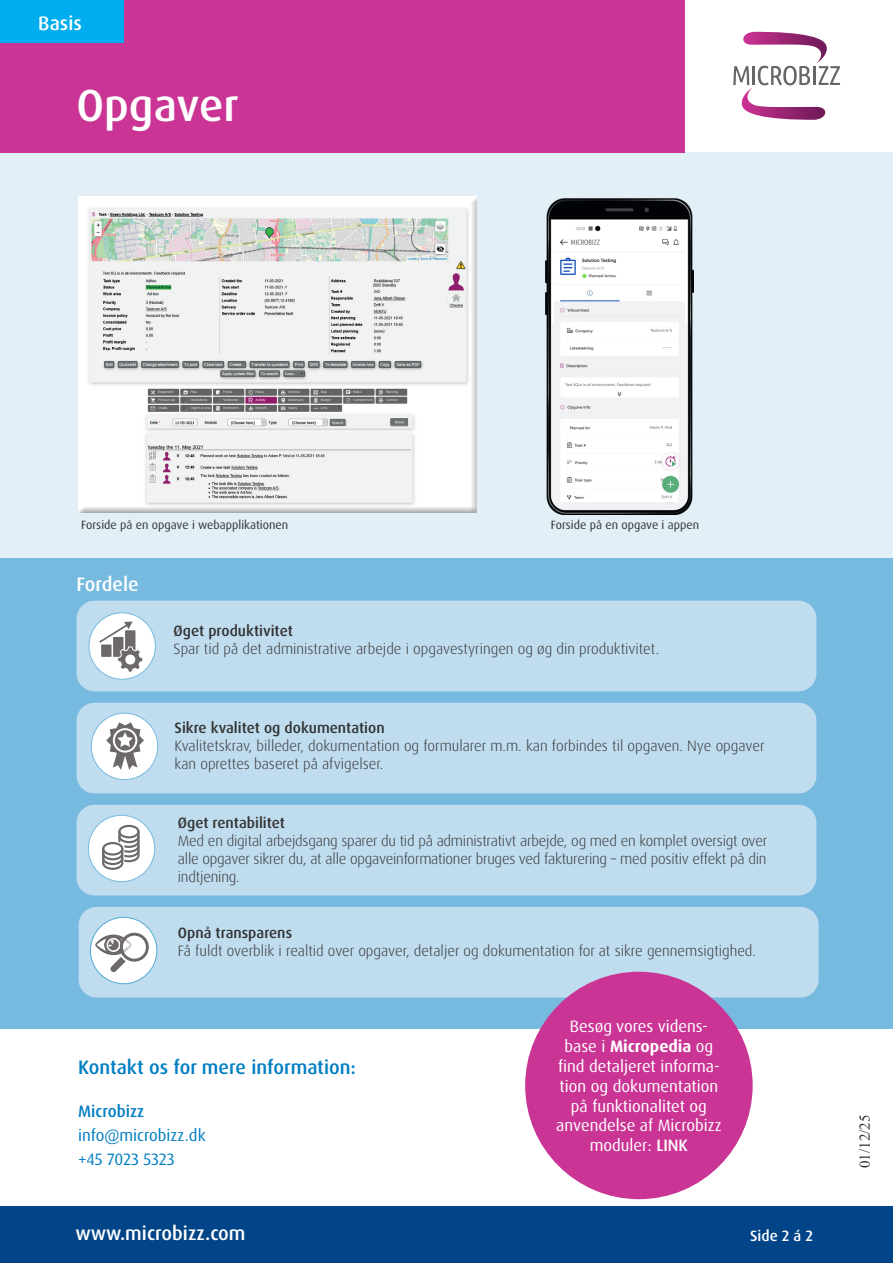
<style>
.page{position:relative;width:893px;height:1263px;background:#fff}
.page>*{position:absolute;margin:0;border:0;box-sizing:border-box;transform-origin:0 0}
.t1{font:500 45px "Dax Pro";color:#fff}
.t2{font:500 19.5px "Dax Pro";color:#fff}
.t3{font:500 19.5px "Dax Pro";color:#007ec2}
.t4{font:16.5px/19.8px "Dax Pro";color:#fff;text-align:center}
.t5{font:16.5px/24px "Dax Pro";color:#007ec2}
.t6{font:500 16.5px "Dax Pro";color:#007ec2}
.t7{font:300 15px/18px "Dax Pro";color:#323332}
.t8{font:500 15px "Dax Pro";color:#323332}
.t9{font:15px "Times New Roman";color:#323332}
.t10{font:500 15px "Dax Pro";color:#fff}
.t11{font:12px "Dax Pro";color:#323332}
.s1{font-weight:700}
.s2{font-weight:500}
</style>
<div class="page">
<div style="left:0;top:152px;width:893px;height:425px;background:#e3eff7"></div>
<div style="left:0;top:0;width:685px;height:152px;background:#ca3595"></div>
<div style="left:0;top:0;width:123px;height:42px;background:#00aeef"></div>
<div style="left:0;top:1206px;width:893px;height:57px;background:#014588"></div>
<div style="left:0;top:558px;width:893px;height:471px;background:#76bae0"></div>
<div style="left:77px;top:601px;width:739px;height:90px;background:#c0dcef;border-radius:18px"></div>
<div style="left:89px;top:613px;width:66px;height:66px;background:#fff;border-radius:50%"></div>
<div style="left:89px;top:612px;width:67px;height:68px;border:1px solid #76bae0;border-radius:50%"></div>
<div style="left:77px;top:703px;width:739px;height:90px;background:#c0dcef;border-radius:18px"></div>
<div style="left:91px;top:713px;width:67px;height:67px;background:#fff;border-radius:50%"></div>
<div style="left:91px;top:713px;width:67px;height:67px;border:1px solid #76bae0;border-radius:50%"></div>
<div style="left:77px;top:805px;width:739px;height:90px;background:#c0dcef;border-radius:18px"></div>
<div style="left:88px;top:815px;width:67px;height:67px;background:#fff;border-radius:50%"></div>
<div style="left:88px;top:815px;width:67px;height:67px;border:1px solid #76bae0;border-radius:50%"></div>
<div style="left:77px;top:196px;width:401px;height:317px;background:#656666;opacity:.75"></div>
<img style="left:546px;top:198px;width:147px;height:316px">
<img style="left:555px;top:221px;width:130px;height:280px">
<div style="left:79px;top:907px;width:740px;height:90px;background:#c0dcef;border-radius:18px"></div>
<div style="left:90px;top:917px;width:67px;height:67px;background:#fff;border-radius:50%"></div>
<div style="left:90px;top:917px;width:67px;height:67px;border:1px solid #52acd8;border-radius:50%"></div>
<div style="left:525px;top:972px;width:228px;height:227px;background:#ca3595;border-radius:50%"></div>
<svg style="left:733px;top:32px;width:107px;height:88px"></svg>
<svg style="left:99px;top:622px;width:45px;height:51px"></svg>
<div style="left:125px;top:654px;width:10px;height:10px;background:#fff;border-radius:50%"></div>
<svg style="left:95px;top:933px;width:54px;height:39px"></svg>
<svg style="left:102px;top:825px;width:38px;height:45px"></svg>
<svg style="left:106px;top:722px;width:38px;height:48px"></svg>
<h2 class="t2" style="left:38px;top:10px;width:45px">Basis</h2>
<h1 class="t1" style="left:77px;top:76px;width:164px">Opgaver</h1>
<p class="t11" style="left:81px;top:517px;width:209px">Forside på en opgave i webapplikationen</p>
<p class="t11" style="left:551px;top:517px;width:150px">Forside på en opgave i appen</p>
<h2 class="t2" style="left:77px;top:572px;width:64px">Fordele</h2>
<p class="t8" style="left:174px;top:622px;width:121px">Øget produktivitet</p>
<p class="t7" style="left:174px;top:640px;width:487px">Spar tid på det administrative arbejde i opgavestyringen og øg din produktivitet.</p>
<p class="t8" style="left:175px;top:718px;width:212px">Sikre kvalitet og dokumentation</p>
<p class="t7" style="left:175px;top:737px;width:591px">Kvalitetskrav, billeder, dokumentation og formularer m.m. kan forbindes til opgaven. Nye opgaver kan oprettes baseret på afvigelser.</p>
<p class="t8" style="left:178px;top:813px;width:109px">Øget rentabilitet</p>
<p class="t7" style="left:178px;top:831px;width:591px;text-align:justify">Med en digital arbejdsgang sparer du tid på administrativt arbejde, og med en komplet oversigt over alle opgaver sikrer du, at alle opgaveinformationer bruges ved fakturering – med positiv effekt på din indtjening.</p>
<p class="t8" style="left:178px;top:923px;width:116px">Opnå transparens</p>
<p class="t7" style="left:178px;top:941px;width:580px">Få fuldt overblik i realtid over opgaver, detaljer og dokumentation for at sikre gennemsigtighed.</p>
<h2 class="t3" style="left:78px;top:1054px;width:279px">Kontakt os for mere information:</h2>
<p class="t6" style="left:78px;top:1101px;width:68px">Microbizz</p>
<p class="t5" style="left:78px;top:1124px;width:129px">info@microbizz.dk +45 7023 5323</p>
<p class="t4" style="left:556px;top:1017px;width:167px">Besøg vores videns&shy;base i <span class="s1">Micropedia</span> og find detaljeret informa&shy;tion og dokumentation på funktionalitet og anvendelse af Microbizz moduler: <span class="s2">LINK</span></p>
<h2 class="t2" style="left:75px;top:1221px;width:172px">www.microbizz.com</h2>
<p class="t10" style="left:750px;top:1226px;width:64px">Side 2 á 2</p>
<p class="t9" style="left:854px;top:1168px;width:55px;rotate:-90deg">01/12/25</p>
</div>
